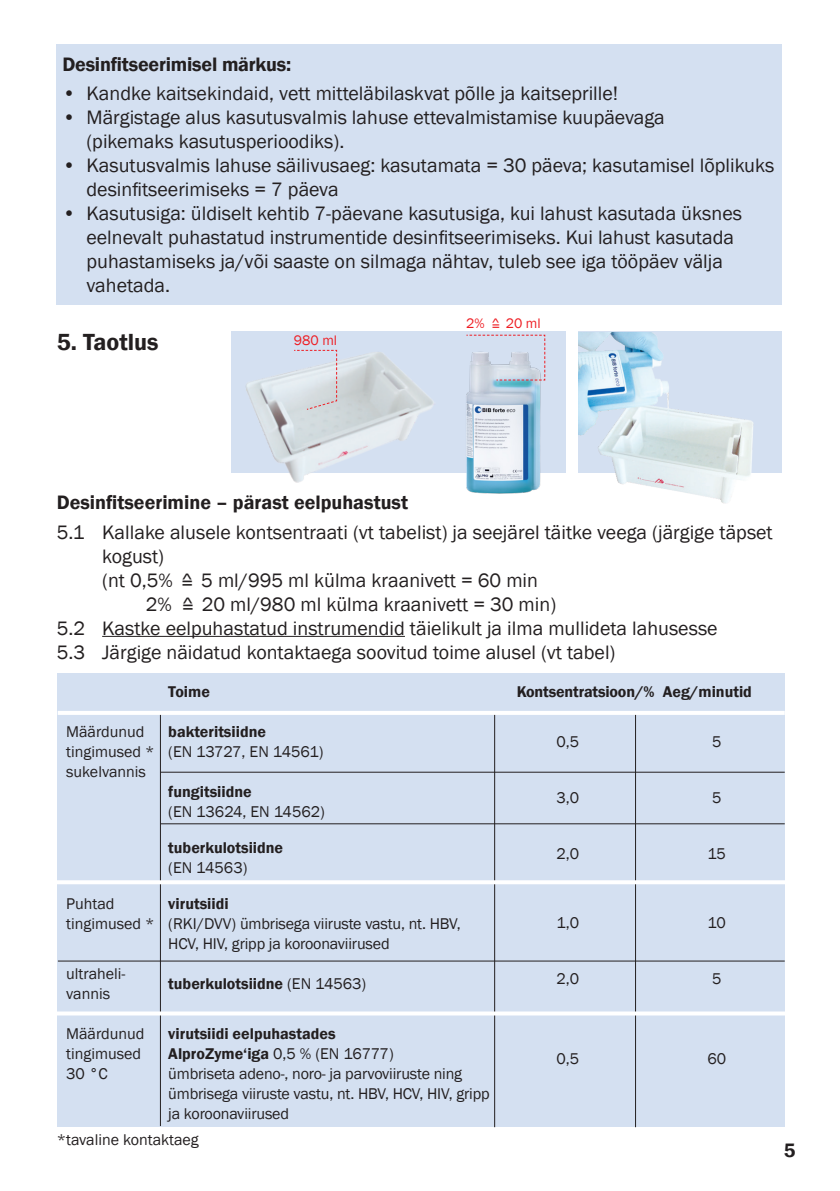
<style>
.page{position:relative;width:840px;height:1191px;background:#fff}
.page>*{position:absolute;margin:0;border:0;box-sizing:border-box;transform-origin:0 0}
.t1{font:600 24px "Franklin Gothic";color:#231f20}
.t2{font:20px/24px "Franklin Gothic";color:#231f20}
.t3{font:600 20px "Franklin Gothic";color:#231f20}
.t4{font:16px/20px "Franklin Gothic";letter-spacing:-.01em;color:#231f20}
.t5{font:600 16px "Franklin Gothic";color:#231f20}
.t6{font:14.2px "Franklin Gothic";color:#ee1d23}
.s1{font-weight:400}
</style>
<div class="page">
<div style="left:578px;top:331px;width:203px;height:142px;background:#d4e0f1"></div>
<hr style="left:102px;top:636px;width:302px;height:1px;background:#231f20">
<img style="left:578px;top:332px;width:174px;height:171px">
<div style="left:231px;top:331px;width:334px;height:142px;background:#d4e0f1"></div>
<img style="left:246px;top:350px;width:188px;height:133px">
<img style="left:466px;top:381px;width:74px;height:113px">
<svg style="left:466px;top:334px;width:79px;height:47px"></svg>
<svg style="left:293px;top:349px;width:44px;height:61px"></svg>
<div style="left:57px;top:44px;width:724px;height:260px;background:#d4e0f1"></div>
<div style="left:57px;top:673px;width:727px;height:454px;background:#d4e0f1"></div>
<hr style="left:160px;top:713px;width:1px;height:413px;background:#231f20">
<hr style="left:634px;top:713px;width:1px;height:414px;background:#231f20">
<hr style="left:494px;top:713px;width:1px;height:414px;background:#231f20">
<hr style="left:58px;top:711px;width:726px;height:4px;background:#fff">
<hr style="left:161px;top:772px;width:623px;height:1px;background:#231f20">
<hr style="left:161px;top:823px;width:623px;height:1px;background:#231f20">
<hr style="left:58px;top:960px;width:726px;height:1px;background:#231f20">
<hr style="left:43px;top:880px;width:751px;height:4px;background:#fff">
<svg style="left:57px;top:1011px;width:728px;height:4px;background:#f9fafd"></svg>
<p class="t3" style="left:62px;top:52px;width:230px">Desinfitseerimisel märkus:</p>
<p class="t2" style="left:62px;top:82px;width:557px">• Kandke kaitsekindaid, vett mitteläbilaskvat põlle ja kaitseprille!</p>
<p class="t2" style="left:86px;top:106px;width:579px;text-indent:-24px">• Märgistage alus kasutusvalmis lahuse ettevalmistamise kuupäevaga (pikemaks kasutusperioodiks).</p>
<p class="t2" style="left:86px;top:154px;width:689px;text-indent:-24px">• Kasutusvalmis lahuse säilivusaeg: kasutamata = 30 päeva; kasutamisel lõplikuks desinfitseerimiseks = 7 päeva</p>
<p class="t2" style="left:86px;top:202px;width:656px;text-indent:-24px">• Kasutusiga: üldiselt kehtib 7-päevane kasutusiga, kui lahust kasutada üksnes eelnevalt puhastatud instrumentide desinfitseerimiseks. Kui lahust kasutada puhastamiseks ja/või saaste on silmaga nähtav, tuleb see iga tööpäev välja vahetada.</p>
<p class="t1" style="left:57px;top:327px;width:103px">5. Taotlus</p>
<p class="t6" style="left:294px;top:331px;width:45px">980 ml</p>
<p class="t6" style="left:466px;top:314px;width:76px">2% =^ 20 ml</p>
<p class="t3" style="left:57px;top:490px;width:353px">Desinfitseerimine – pärast eelpuhastust</p>
<p class="t2" style="left:57px;top:520px;width:717px">5.1 Kallake alusele kontsentraati (vt tabelist) ja seejärel täitke veega (järgige täpset</p>
<p class="t2" style="left:102px;top:544px;width:63px">kogust)</p>
<p class="t2" style="left:102px;top:568px;width:437px">(nt 0,5% =^ 5 ml/995 ml külma kraanivett = 60 min</p>
<p class="t2" style="left:146px;top:592px;width:411px">2% =^ 20 ml/980 ml külma kraanivett = 30 min)</p>
<p class="t2" style="left:57px;top:616px;width:662px">5.2 Kastke eelpuhastatud instrumendid täielikult ja ilma mullideta lahusesse</p>
<p class="t2" style="left:57px;top:640px;width:560px">5.3 Järgige näidatud kontaktaega soovitud toime alusel (vt tabel)</p>
<p class="t5" style="left:168px;top:681px;width:43px">Toime</p>
<p class="t5" style="left:516px;top:681px;width:236px">Kontsentratsioon/% Aeg/minutid</p>
<p class="t4" style="left:66px;top:721px;width:80px">Määrdunud</p>
<p class="t5" style="left:168px;top:721px;width:99px">bakteritsiidne</p>
<p class="t4" style="left:66px;top:741px;width:258px">tingimused * (EN 13727, EN 14561) sukelvannis</p>
<p class="t5" style="left:168px;top:781px;width:85px">fungitsiidne</p>
<p class="t4" style="left:168px;top:801px;width:158px">(EN 13624, EN 14562)</p>
<p class="t5" style="left:168px;top:837px;width:116px">tuberkulotsiidne</p>
<p class="t4" style="left:168px;top:857px;width:81px">(EN 14563)</p>
<p class="t4" style="left:66px;top:893px;width:50px">Puhtad</p>
<p class="t5" style="left:168px;top:893px;width:62px">virutsiidi</p>
<p class="t4" style="left:168px;top:913px;width:294px;text-indent:-102px">tingimused * (RKI/DVV) ümbrisega viiruste vastu, nt. HBV,<br>HCV, HIV, gripp ja koroonaviirused</p>
<p class="t4" style="left:66px;top:963px;width:61px">ultraheli&shy;vannis</p>
<p class="t5" style="left:168px;top:973px;width:199px">tuberkulotsiidne <span class="s1">(EN 14563)</span></p>
<p class="t4" style="left:66px;top:1023px;width:80px">Määrdunud</p>
<p class="t5" style="left:168px;top:1023px;width:169px">virutsiidi eelpuhastades</p>
<p class="t4" style="left:66px;top:1043px;width:76px">tingimused</p>
<p class="t5" style="left:168px;top:1043px;width:227px">AlproZyme‘iga <span class="s1">0,5 % (EN 16777)</span></p>
<p class="t4" style="left:66px;top:1063px;width:43px">30 °C</p>
<p class="t4" style="left:168px;top:1063px;width:322px">ümbriseta adeno-, noro- ja parvoviiruste ning ümbrisega viiruste vastu, nt. HBV, HCV, HIV, gripp ja koroonaviirused</p>
<p class="t4" style="left:57px;top:1129px;width:143px">*tavaline kontaktaeg</p>
<p class="t4" style="left:556px;top:732px;width:24px">0,5</p>
<p class="t4" style="left:711px;top:732px;width:11px">5</p>
<p class="t4" style="left:556px;top:788px;width:24px">3,0</p>
<p class="t4" style="left:711px;top:788px;width:11px">5</p>
<p class="t4" style="left:556px;top:844px;width:24px">2,0</p>
<p class="t4" style="left:707px;top:844px;width:20px">15</p>
<p class="t4" style="left:556px;top:912px;width:24px">1,0</p>
<p class="t4" style="left:707px;top:912px;width:20px">10</p>
<p class="t4" style="left:556px;top:968px;width:24px">2,0</p>
<p class="t4" style="left:711px;top:968px;width:11px">5</p>
<p class="t4" style="left:556px;top:1048px;width:24px">0,5</p>
<p class="t4" style="left:707px;top:1048px;width:20px">60</p>
<p class="t3" style="left:783px;top:1138px;width:13px">5</p>
</div>
